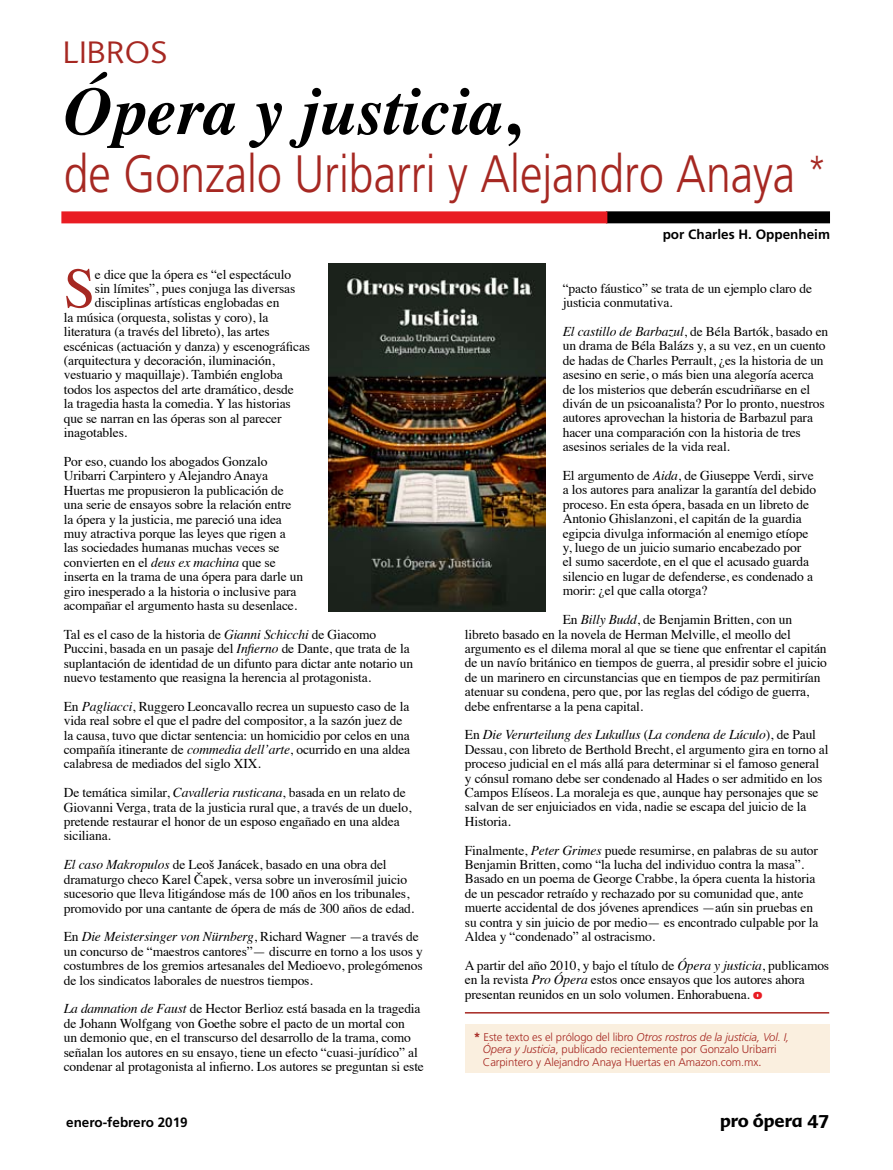
<style>
.page{position:relative;width:893px;height:1170px;background:#fff}
.page>*{position:absolute;margin:0;border:0;box-sizing:border-box;transform-origin:0 0}
.t1{font:italic 700 67.5px "Times";color:#000}
.t2{font:57px "Times";color:#a62822}
.t3{font:300 52.5px "Frutiger";color:#a62822;scale:.85 1}
.t4{font:300 30px "Advert";color:#a62822}
.t5{font:700 18px "Advert";color:#000}
.t6{font:13.5px/14.4px "Times";letter-spacing:-.01em;color:#000}
.t7{font:700 13.5px "Frutiger";color:#000}
.t8{font:300 11.25px/12.8px "Frutiger";letter-spacing:-.01em;color:#a62822}
.s1{font-style:normal}
.s2{font-style:italic}
.s3{font-family:"Frutiger";font-weight:900;color:#e91c23}
.s4{font-weight:700;font-size:12px}
.s5{font-family:"Times";font-weight:400}
</style>
<div class="page">
<div style="left:465px;top:1024px;width:364px;height:48px;background:#faefdf"></div>
<div style="left:606px;top:211px;width:224px;height:12px;background:#000"></div>
<div style="left:61px;top:211px;width:546px;height:12px;background:#e91c23"></div>
<img style="left:328px;top:264px;width:218px;height:347px">
<hr style="left:465px;top:1011px;width:364px;height:2px;background:#a62822">
<h3 class="t4" style="left:63px;top:34px;width:106px">LIBROS</h3>
<h1 class="t1" style="left:64px;top:48px;width:457px">Ópera y justicia<span class="s1">,</span></h1>
<h3 class="t3" style="left:64px;top:144px;width:898px">de Gonzalo Uribarri y Alejandro Anaya <sup>*</sup></h3>
<h2 class="t2" style="left:64px;top:235px;width:33px">S</h2>
<p class="t6" style="left:95px;top:265px;width:198px">e dice que la ópera es “el espectáculo</p>
<p class="t6" style="left:95px;top:280px;width:202px">sin límites”, pues conjuga las diversas</p>
<p class="t6" style="left:95px;top:294px;width:186px">disciplinas artísticas englobadas en</p>
<p class="t6" style="left:64px;top:309px;width:206px">la música (orquesta, solistas y coro), la</p>
<p class="t6" style="left:64px;top:323px;width:208px">literatura (a través del libreto), las artes</p>
<p class="t6" style="left:64px;top:337px;width:248px">escénicas (actuación y danza) y escenográficas</p>
<p class="t6" style="left:64px;top:352px;width:213px">(arquitectura y decoración, iluminación,</p>
<p class="t6" style="left:64px;top:366px;width:220px">vestuario y maquillaje). También engloba</p>
<p class="t6" style="left:64px;top:381px;width:232px">todos los aspectos del arte dramático, desde</p>
<p class="t6" style="left:64px;top:395px;width:229px">la tragedia hasta la comedia. Y las historias</p>
<p class="t6" style="left:64px;top:409px;width:219px">que se narran en las óperas son al parecer</p>
<p class="t6" style="left:64px;top:424px;width:65px">inagotables.</p>
<p class="t6" style="left:64px;top:453px;width:241px">Por eso, cuando los abogados Gonzalo Uribarri Carpintero y Alejandro Anaya Huertas me propusieron la publicación de una serie de ensayos sobre la relación entre la ópera y la justicia, me pareció una idea muy atractiva porque las leyes que rigen a las sociedades humanas muchas veces se convierten en el <span class="s2">deus ex machina</span> que se inserta en la trama de una ópera para darle un giro inesperado a la historia o inclusive para acompañar el argumento hasta su desenlace.</p>
<p class="t6" style="left:64px;top:625px;width:351px">Tal es el caso de la historia de <span class="s2">Gianni Schicchi</span> de Giacomo Puccini, basada en un pasaje del <span class="s2">Infierno</span> de Dante, que trata de la suplantación de identidad de un difunto para dictar ante notario un nuevo testamento que reasigna la herencia al protagonista.</p>
<p class="t6" style="left:64px;top:697px;width:348px">En <span class="s2">Pagliacci</span>, Ruggero Leoncavallo recrea un supuesto caso de la vida real sobre el que el padre del compositor, a la sazón juez de la causa, tuvo que dictar sentencia: un homicidio por celos en una compañía itinerante de <span class="s2">commedia dell’arte</span>, ocurrido en una aldea calabresa de mediados del siglo XIX.</p>
<p class="t6" style="left:64px;top:784px;width:349px">De temática similar, <span class="s2">Cavalleria rusticana</span>, basada en un relato de Giovanni Verga, trata de la justicia rural que, a través de un duelo, pretende restaurar el honor de un esposo engañado en una aldea siciliana.</p>
<p class="t6" style="left:64px;top:856px;width:352px"><span class="s2">El caso Makropulos</span> de Leoš Janácek, basado en una obra del dramaturgo checo Karel Čapek, versa sobre un inverosímil juicio sucesorio que lleva litigándose más de 100 años en los tribunales, promovido por una cantante de ópera de más de 300 años de edad.</p>
<p class="t6" style="left:64px;top:928px;width:361px">En <span class="s2">Die Meistersinger von Nürnberg</span>, Richard Wagner —a través de un concurso de “maestros cantores”— discurre en torno a los usos y costumbres de los gremios artesanales del Medioevo, prolegómenos de los sindicatos laborales de nuestros tiempos.</p>
<p class="t6" style="left:64px;top:1000px;width:362px"><span class="s2">La damnation de Faust</span> de Hector Berlioz está basada en la tragedia de Johann Wolfgang von Goethe sobre el pacto de un mortal con<br>un demonio que, en el transcurso del desarrollo de la trama, como señalan los autores en su ensayo, tiene un efecto “cuasi-jurídico” al condenar al protagonista al infierno. Los autores se preguntan si este</p>
<p class="t7" style="left:663px;top:226px;width:169px">por Charles H. Oppenheim</p>
<p class="t6" style="left:563px;top:280px;width:251px">“pacto fáustico” se trata de un ejemplo claro de justicia conmutativa.</p>
<p class="t6" style="left:563px;top:323px;width:267px"><span class="s2">El castillo de Barbazul</span>, de Béla Bartók, basado en un drama de Béla Balázs y, a su vez, en un cuento de hadas de Charles Perrault, ¿es la historia de un asesino en serie, o más bien una alegoría acerca de los misterios que deberán escudriñarse en el diván de un psicoanalista? Por lo pronto, nuestros autores aprovechan la historia de Barbazul para hacer una comparación con la historia de tres asesinos seriales de la vida real.</p>
<p class="t6" style="left:563px;top:467px;width:255px">El argumento de <span class="s2">Aida</span>, de Giuseppe Verdi, sirve a los autores para analizar la garantía del debido proceso. En esta ópera, basada en un libreto de Antonio Ghislanzoni, el capitán de la guardia egipcia divulga información al enemigo etíope y, luego de un juicio sumario encabezado por<br>el sumo sacerdote, en el que el acusado guarda silencio en lugar de defenderse, es condenado a morir: ¿el que calla otorga?</p>
<p class="t6" style="left:465px;top:611px;width:364px;text-indent:98px">En <span class="s2">Billy Budd</span>, de Benjamin Britten, con un libreto basado en la novela de Herman Melville, el meollo del argumento es el dilema moral al que se tiene que enfrentar el capitán de un navío británico en tiempos de guerra, al presidir sobre el juicio de un marinero en circunstancias que en tiempos de paz permitirían atenuar su condena, pero que, por las reglas del código de guerra, debe enfrentarse a la pena capital.</p>
<p class="t6" style="left:465px;top:726px;width:365px">En <span class="s2">Die Verurteilung des Lukullus</span> (<span class="s2">La condena de Lúculo</span>), de Paul Dessau, con libreto de Berthold Brecht, el argumento gira en torno al proceso judicial en el más allá para determinar si el famoso general y cónsul romano debe ser condenado al Hades o ser admitido en los Campos Elíseos. La moraleja es que, aunque hay personajes que se salvan de ser enjuiciados en vida, nadie se escapa del juicio de la Historia.</p>
<p class="t6" style="left:465px;top:841px;width:355px">Finalmente, <span class="s2">Peter Grimes</span> puede resumirse, en palabras de su autor Benjamin Britten, como “la lucha del individuo contra la masa”.<br>Basado en un poema de George Crabbe, la ópera cuenta la historia de un pescador retraído y rechazado por su comunidad que, ante muerte accidental de dos jóvenes aprendices —aún sin pruebas en su contra y sin juicio de por medio— es encontrado culpable por la Aldea y “condenado” al ostracismo.</p>
<p class="t6" style="left:465px;top:956px;width:366px">A partir del año 2010, y bajo el título de <span class="s2">Ópera y justicia</span>, publicamos en la revista <span class="s2">Pro Ópera</span> estos once ensayos que los autores ahora presentan reunidos en un solo volumen. Enhorabuena. <span class="s3">o</span></p>
<p class="t8" style="left:483px;top:1030px;width:308px;text-indent:-9px"><span class="s4">*</span> Este texto es el prólogo del libro <span class="s2">Otros rostros de la justicia, Vol. I,<br>Ópera y Justicia</span>, publicado recientemente por Gonzalo Uribarri<br>Carpintero y Alejandro Anaya Huertas en Amazon.com.mx<span class="s5">.</span></p>
<p class="t7" style="left:66px;top:1113px;width:123px">enero-febrero 2019</p>
<h3 class="t5" style="left:720px;top:1109px;width:111px">pro ópera 47</h3>
</div>
